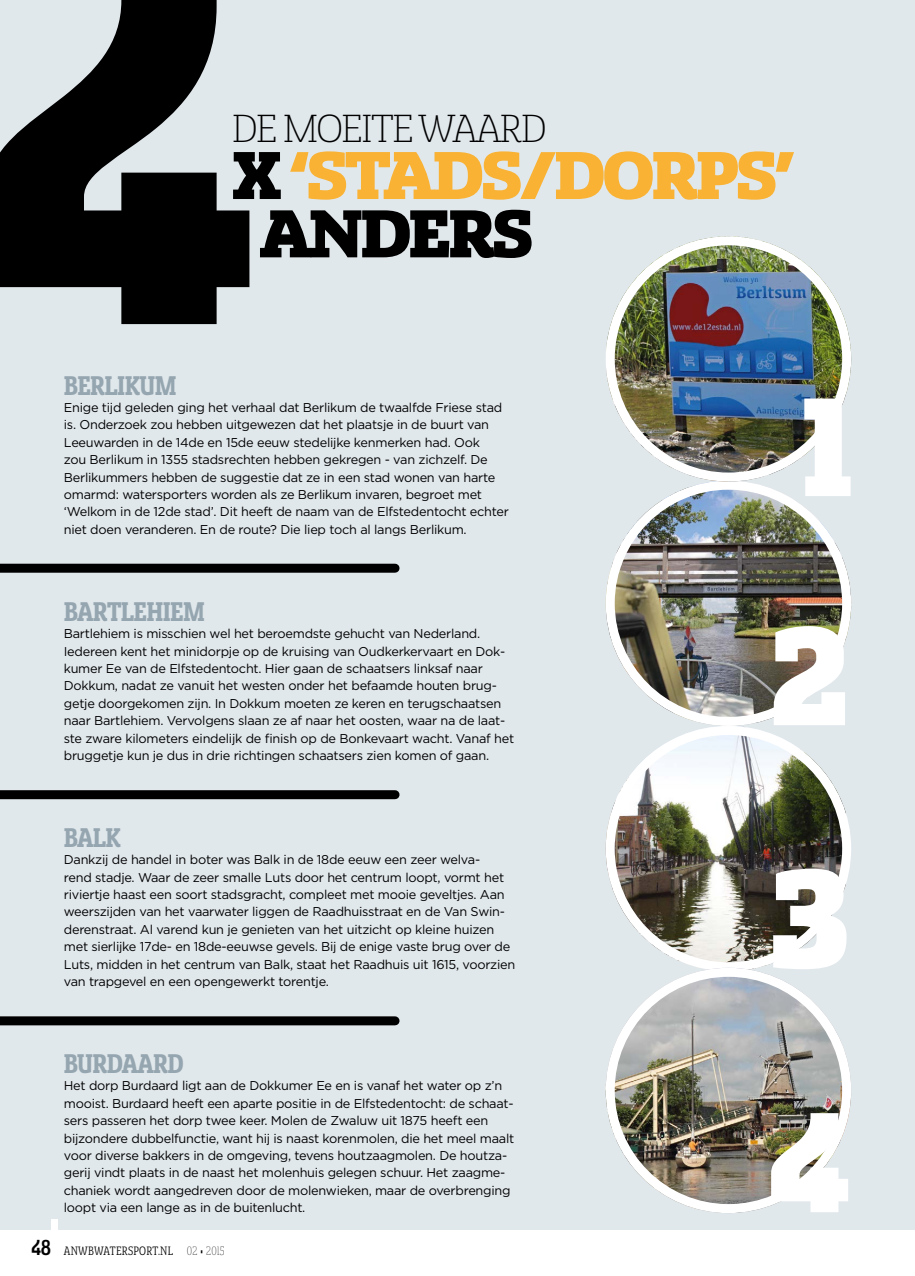
<style>
.page{position:relative;width:915px;height:1276px;background:#fff}
.page>*{position:absolute;margin:0;border:0;box-sizing:border-box;transform-origin:0 0}
.t1{font:900 531px "Sancoale Slab Norm";color:#000}
.t2{font:900 156px/229px "Sancoale Slab Norm";color:#fff}
.t3{font:900 75px/58.3px "Sancoale Slab Norm";letter-spacing:-.04em;color:#f9b234}
.t4{font:300 43.5px "Sancoale Slab Norm";letter-spacing:-.04em;color:#000}
.t5{font:700 30px "Sancoale Slab Cond";letter-spacing:-.02em;color:#95a6b0}
.t6{font:13.5px "Sancoale Slab Cond";letter-spacing:.02em;color:#000}
.t7{font:12.75px/17.4px "Gotham";letter-spacing:-.02em;color:#000}
.s1{color:#000}
.s2{font-weight:500;font-size:24px}
.s3{font-weight:100}
</style>
<div class="page">
<div style="left:0;top:0;width:914px;height:1229px;background:#e1e8ec"></div>
<img style="left:605px;top:481px;width:245px;height:245px;border-radius:123px">
<div style="left:605px;top:481px;width:245px;height:245px;border:9px solid #fff;border-radius:50%"></div>
<img style="left:615px;top:236px;width:235px;height:245px">
<div style="left:605px;top:236px;width:245px;height:245px;border:9px solid #fff;border-radius:50%"></div>
<img style="left:615px;top:726px;width:230px;height:244px">
<div style="left:605px;top:726px;width:245px;height:245px;border:9px solid #fff;border-radius:50%"></div>
<img style="left:605px;top:968px;width:245px;height:245px;border-radius:123px">
<div style="left:605px;top:968px;width:245px;height:245px;border:9px solid #fff;border-radius:50%"></div>
<div style="left:0;top:1016px;width:395px;height:9px;background:#000"></div>
<div style="left:0;top:790px;width:395px;height:9px;background:#000"></div>
<div style="left:0;top:564px;width:395px;height:9px;background:#000"></div>
<div style="left:51px;top:1219px;width:6px;height:13px;background:#fff"></div>
<p class="t1" style="left:-24px;top:-118px;width:285px">4</p>
<p class="t4" style="left:231px;top:108px;width:317px">DE MOEITE WAARD</p>
<p class="t3" style="left:259px;top:146px;width:536px;text-indent:-28px"><span class="s1">X</span> ‘STADS/DORPS’<br><span class="s1">ANDERS</span></p>
<p class="t5" style="left:64px;top:370px;width:114px">BERLIKUM</p>
<p class="t7" style="left:64px;top:398px;width:446px">Enige tijd geleden ging het verhaal dat Berlikum de twaalfde Friese stad is. Onderzoek zou hebben uitgewezen dat het plaatsje in de buurt van Leeuwarden in de 14de en 15de eeuw stedelijke kenmerken had. Ook<br>zou Berlikum in 1355 stadsrechten hebben gekregen - van zichzelf. De Berlikummers hebben de suggestie dat ze in een stad wonen van harte omarmd: watersporters worden als ze Berlikum invaren, begroet met ‘Welkom in de 12de stad’. Dit heeft de naam van de Elfstedentocht echter niet doen veranderen. En de route? Die liep toch al langs Berlikum.</p>
<p class="t5" style="left:64px;top:596px;width:142px">BARTLEHIEM</p>
<p class="t7" style="left:64px;top:624px;width:451px">Bartlehiem is misschien wel het beroemdste gehucht van Nederland.<br>Iedereen kent het minidorpje op de kruising van Oudkerkervaart en Dok&shy;kumer Ee van de Elfstedentocht. Hier gaan de schaatsers linksaf naar Dokkum, nadat ze vanuit het westen onder het befaamde houten brug&shy;getje doorgekomen zijn. In Dokkum moeten ze keren en terugschaatsen naar Bartlehiem. Vervolgens slaan ze af naar het oosten, waar na de laat&shy;ste zware kilometers eindelijk de finish op de Bonkevaart wacht. Vanaf het bruggetje kun je dus in drie richtingen schaatsers zien komen of gaan.</p>
<p class="t5" style="left:64px;top:822px;width:59px">BALK</p>
<p class="t7" style="left:64px;top:851px;width:453px">Dankzij de handel in boter was Balk in de 18de eeuw een zeer welva-<br>rend stadje. Waar de zeer smalle Luts door het centrum loopt, vormt het riviertje haast een soort stadsgracht, compleet met mooie geveltjes. Aan weerszijden van het vaarwater liggen de Raadhuisstraat en de Van Swin&shy;derenstraat. Al varend kun je genieten van het uitzicht op kleine huizen met sierlijke 17de- en 18de-eeuwse gevels. Bij de enige vaste brug over de Luts, midden in het centrum van Balk, staat het Raadhuis uit 1615, voorzien van trapgevel en een opengewerkt torentje.</p>
<p class="t5" style="left:64px;top:1048px;width:121px">BURDAARD</p>
<p class="t7" style="left:64px;top:1077px;width:452px">Het dorp Burdaard ligt aan de Dokkumer Ee en is vanaf het water op z’n mooist. Burdaard heeft een aparte positie in de Elfstedentocht: de schaat&shy;sers passeren het dorp twee keer. Molen de Zwaluw uit 1875 heeft een bijzondere dubbelfunctie, want hij is naast korenmolen, die het meel maalt voor diverse bakkers in de omgeving, tevens houtzaagmolen. De houtza&shy;gerij vindt plaats in de naast het molenhuis gelegen schuur. Het zaagme&shy;chaniek wordt aangedreven door de molenwieken, maar de overbrenging loopt via een lange as in de buitenlucht.</p>
<p class="t6" style="left:31px;top:1244px;width:194px"><span class="s2">48</span> ANWBWATERSPORT.NL <span class="s3">02 • 2015</span></p>
<p class="t2" style="left:767px;top:333px;width:84px">1<br>2</p>
<p class="t2" style="left:767px;top:797px;width:85px;line-height:244.4px">3<br>4</p>
</div>
